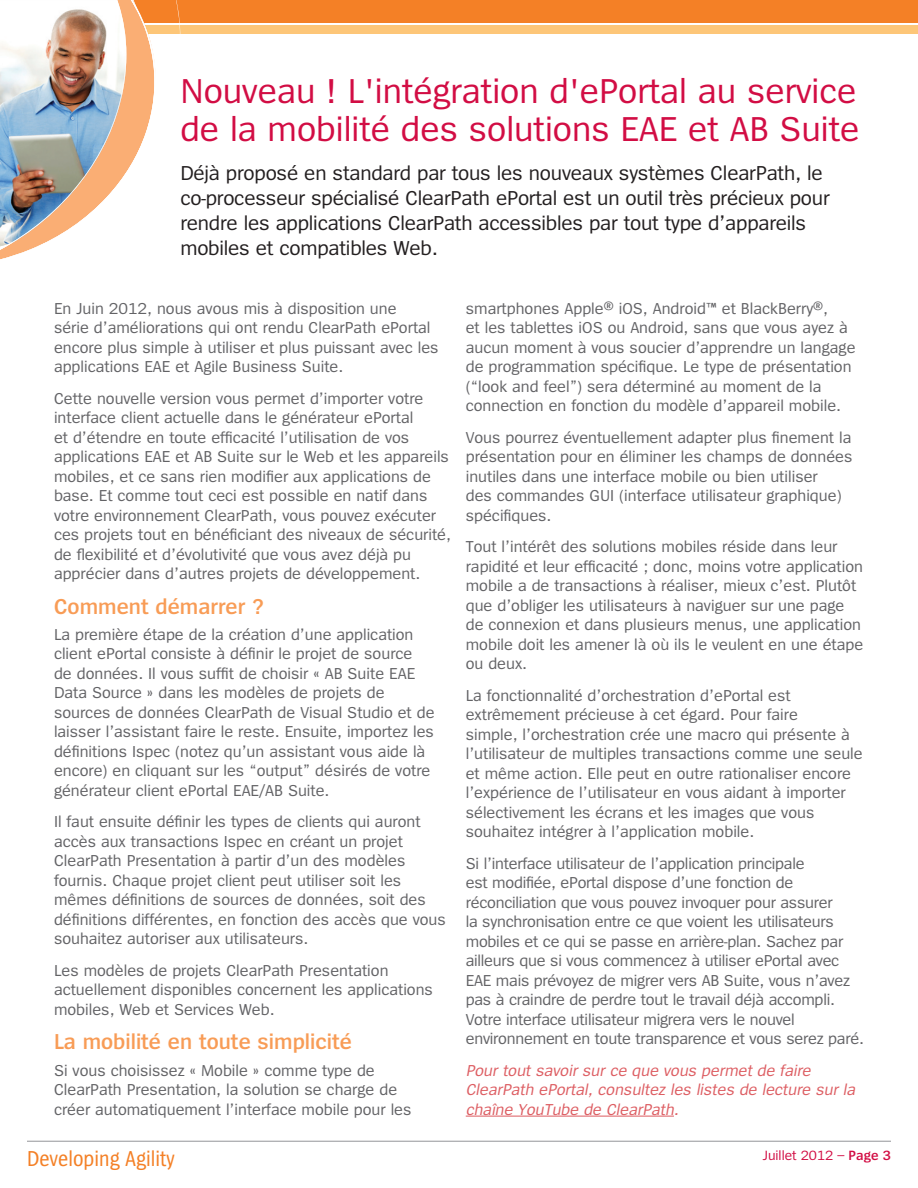
<style>
.page{position:relative;width:918px;height:1188px;background:#fff}
.page>*{position:absolute;margin:0;border:0;box-sizing:border-box;transform-origin:0 0}
.t1{font:36px/37.5px "Spiegel";color:#d20d44}
.t2{font:600 22.5px "Spiegel";color:#f89c56}
.Text_Headline{font:22.5px "Spiegel Cd";color:#f48026}
.t3{font:21px/25.2px "Spiegel";letter-spacing:-.01em;color:#231f20}
.t4{font:16.5px/19.5px "Spiegel";color:#636366}
.t5{font:italic 16.5px/19.5px "Spiegel";color:#dd5e63}
.t6{font:13.95px "Spiegel";color:#d20d44}
.s1{font-weight:600}
</style>
<div class="page">
<div style="left:0;top:0;width:918px;height:22px;background:#f48026"></div>
<div style="left:0;top:25px;width:918px;height:9px;background:#fdc678"></div>
<img style="left:0;top:0;width:156px;height:260px">
<hr style="left:27px;top:1141px;width:864px;height:1px;background:#939598">
<hr style="left:466px;top:1116px;width:208px;height:1px;background:#dd5e63">
<p class="t1" style="left:180px;top:74px;width:681px">Nouveau ! L'intégration d'ePortal au service de la mobilité des solutions EAE et AB Suite</p>
<p class="t3" style="left:180px;top:161px;width:651px">Déjà proposé en standard par tous les nouveaux systèmes ClearPath, le co-processeur spécialisé ClearPath ePortal est un outil très précieux pour rendre les applications ClearPath accessibles par tout type d’appareils mobiles et compatibles Web.</p>
<p class="t4" style="left:54px;top:299px;width:386px">En Juin 2012, nous avous mis à disposition une<br>série d’améliorations qui ont rendu ClearPath ePortal encore plus simple à utiliser et plus puissant avec les applications EAE et Agile Business Suite.</p>
<p class="t4" style="left:54px;top:389px;width:399px">Cette nouvelle version vous permet d’importer votre interface client actuelle dans le générateur ePortal<br>et d’étendre en toute efficacité l’utilisation de vos applications EAE et AB Suite sur le Web et les appareils mobiles, et ce sans rien modifier aux applications de base. Et comme tout ceci est possible en natif dans votre environnement ClearPath, vous pouvez exécuter ces projets tout en bénéficiant des niveaux de sécurité, de flexibilité et d’évolutivité que vous avez déjà pu apprécier dans d’autres projets de développement.</p>
<p class="t2" style="left:54px;top:595px;width:211px">Comment démarrer ?</p>
<p class="t4" style="left:54px;top:625px;width:382px">La première étape de la création d’une application client ePortal consiste à définir le projet de source<br>de données. Il vous suffit de choisir « AB Suite EAE Data Source » dans les modèles de projets de sources de données ClearPath de Visual Studio et de laisser l’assistant faire le reste. Ensuite, importez les définitions Ispec (notez qu’un assistant vous aide là encore) en cliquant sur les “output” désirés de votre générateur client ePortal EAE/AB Suite.</p>
<p class="t4" style="left:54px;top:813px;width:393px">Il faut ensuite définir les types de clients qui auront accès aux transactions Ispec en créant un projet ClearPath Presentation à partir d’un des modèles fournis. Chaque projet client peut utiliser soit les mêmes définitions de sources de données, soit des définitions différentes, en fonction des accès que vous souhaitez autoriser aux utilisateurs.</p>
<p class="t4" style="left:54px;top:961px;width:381px">Les modèles de projets ClearPath Presentation actuellement disponibles concernent les applications mobiles, Web et Services Web.</p>
<p class="t2" style="left:54px;top:1031px;width:300px">La mobilité en toute simplicité</p>
<p class="t4" style="left:54px;top:1061px;width:359px">Si vous choisissez « Mobile » comme type de<br>ClearPath Presentation, la solution se charge de créer automatiquement l’interface mobile pour les</p>
<p class="Text_Headline" style="left:27px;top:1148px;width:149px">Developing Agility</p>
<p class="t4" style="left:466px;top:299px;width:391px">smartphones Apple® iOS, Android™ et BlackBerry®,<br>et les tablettes iOS ou Android, sans que vous ayez à aucun moment à vous soucier d’apprendre un langage de programmation spécifique. Le type de présentation (“look and feel”) sera déterminé au moment de la connection en fonction du modèle d’appareil mobile.</p>
<p class="t4" style="left:466px;top:428px;width:388px">Vous pourrez éventuellement adapter plus finement la présentation pour en éliminer les champs de données inutiles dans une interface mobile ou bien utiliser<br>des commandes GUI (interface utilisateur graphique) spécifiques.</p>
<p class="t4" style="left:466px;top:537px;width:399px">Tout l’intérêt des solutions mobiles réside dans leur rapidité et leur efficacité ; donc, moins votre application mobile a de transactions à réaliser, mieux c’est. Plutôt que d’obliger les utilisateurs à naviguer sur une page de connexion et dans plusieurs menus, une application mobile doit les amener là où ils le veulent en une étape ou deux.</p>
<p class="t4" style="left:466px;top:686px;width:398px">La fonctionnalité d’orchestration d’ePortal est extrêmement précieuse à cet égard. Pour faire<br>simple, l’orchestration crée une macro qui présente à l’utilisateur de multiples transactions comme une seule et même action. Elle peut en outre rationaliser encore l’expérience de l’utilisateur en vous aidant à importer sélectivement les écrans et les images que vous souhaitez intégrer à l’application mobile.</p>
<p class="t4" style="left:466px;top:854px;width:400px">Si l’interface utilisateur de l’application principale<br>est modifiée, ePortal dispose d’une fonction de réconciliation que vous pouvez invoquer pour assurer<br>la synchronisation entre ce que voient les utilisateurs mobiles et ce qui se passe en arrière-plan. Sachez par ailleurs que si vous commencez à utiliser ePortal avec EAE mais prévoyez de migrer vers AB Suite, vous n’avez pas à craindre de perdre tout le travail déjà accompli.<br>Votre interface utilisateur migrera vers le nouvel environnement en toute transparence et vous serez paré.</p>
<p class="t5" style="left:466px;top:1061px;width:394px">Pour tout savoir sur ce que vous permet de faire<br>ClearPath ePortal, consultez les listes de lecture sur la chaîne YouTube de ClearPath.</p>
<p class="t6" style="left:763px;top:1148px;width:130px">Juillet 2012 – <span class="s1">Page 3</span></p>
</div>
